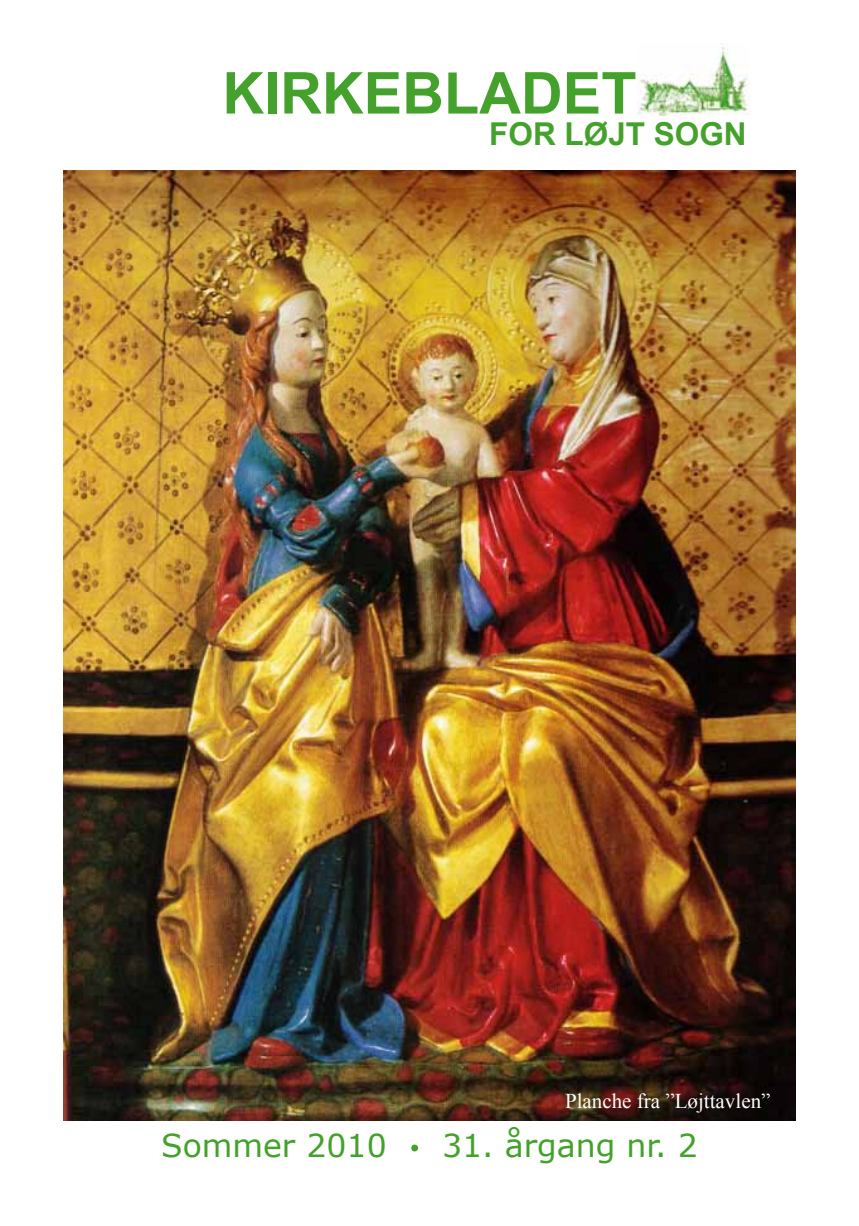
<style>
.page{position:relative;width:859px;height:1226px;background:#fff}
.page>*{position:absolute;margin:0;border:0;box-sizing:border-box;transform-origin:0 0}
.t1{font:63px "Times New Roman";color:#44a12b}
.t2{font:700 57.75px "Arial";color:#44a12b}
.t3{font:31.5px "Verdana";color:#44a12b}
.t4{font:700 31.5px "Arial";color:#44a12b}
.t5{font:21px "Times New Roman";color:#fff}
</style>
<div class="page">
<img style="left:63px;top:170px;width:732px;height:950px">
<img style="left:637px;top:47px;width:112px;height:68px">
<h2 class="t2" style="left:222px;top:55px;width:415px">KIRKEBLADET</h2>
<p class="t4" style="left:489px;top:113px;width:259px">FOR LØJT SOGN</p>
<p class="t5" style="left:565px;top:1086px;width:207px">Planche fra ”Løjttavlen”</p>
<p class="t3" style="left:161px;top:1125px;width:227px">Sommer 2010</p>
<p class="t3" style="left:442px;top:1125px;width:257px">31. årgang nr. 2</p>
<h1 class="t1" style="left:406px;top:1086px;width:17px">.</h1>
</div>
